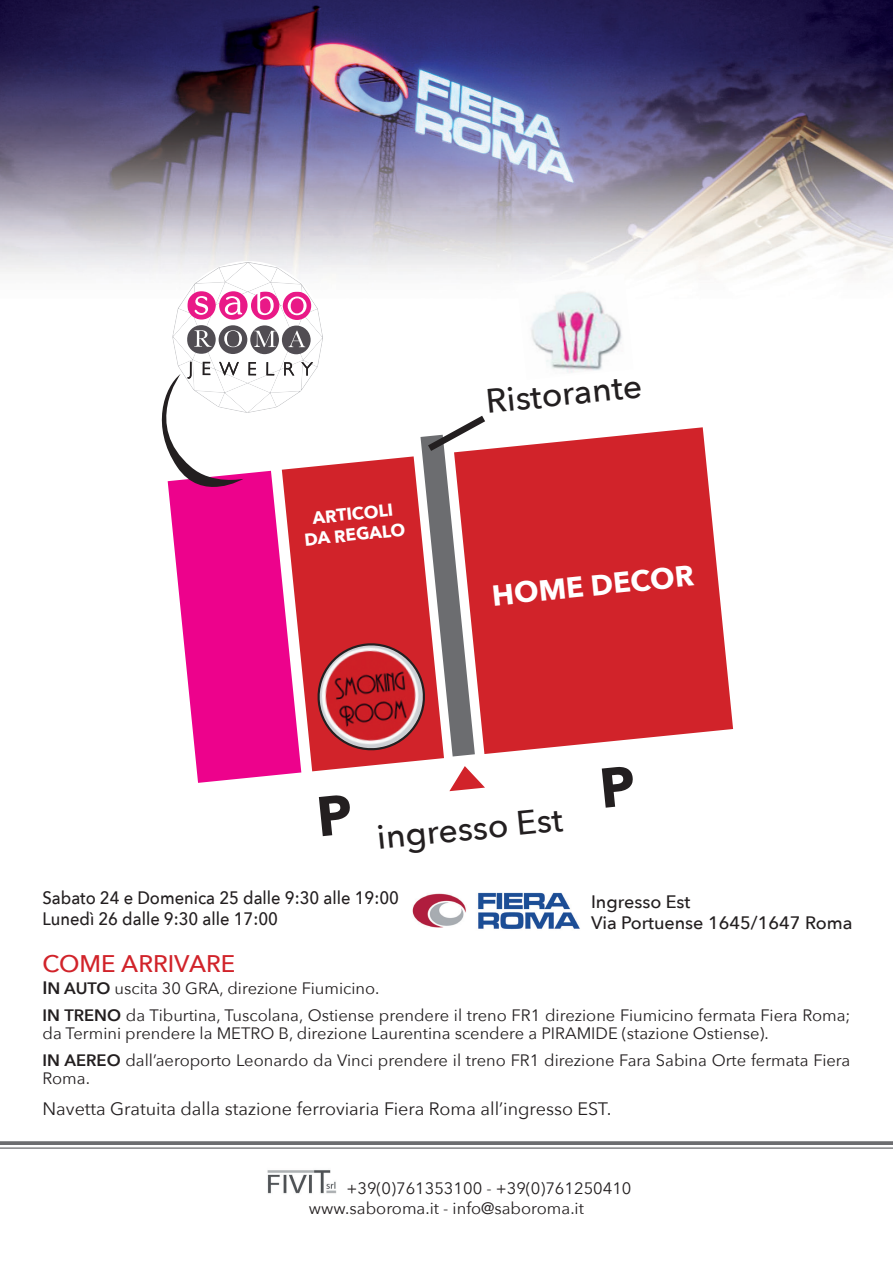
<style>
.page{position:relative;width:893px;height:1263px;background:#fff}
.page>*{position:absolute;margin:0;border:0;box-sizing:border-box;transform-origin:0 0}
.t1{font:500 33.9px "Avenir Next";color:#231f20}
.t2{font:700 28.95px "Avenir Next";color:#fff}
.t3{font:500 24px "Avenir Next";color:#d1232a}
.t4{font:18px "Avenir Next";color:#231f20}
.t5{font:500 18px/21.6px "Avenir Next";color:#231f20;scale:.92 1}
.t6{font:500 18px/21.6px "Avenir Next";color:#231f20}
.t7{font:700 17.4px/20.9px "Avenir Next";color:#fff;text-align:center}
.t8{font:16.5px/27px "Avenir Next";color:#231f20}
.s1{font-weight:600;font-size:18px}
.s2{font-weight:600}
</style>
<div class="page">
<img style="left:0;top:0;width:893px;height:729px">
<img style="left:517px;top:274px;width:116px;height:106px">
<svg style="left:485px;top:427px;width:248px;height:327px;background:#d63d43"></svg>
<img style="left:412px;top:892px;width:168px;height:38px">
<img style="left:267px;top:1170px;width:70px;height:24px">
<svg style="left:0;top:1141px;width:893px;height:4px;background:#747578"></svg>
<hr style="left:0;top:1147px;width:893px;height:2px;background:#6c6d70">
<svg style="left:142px;top:261px;width:343px;height:531px"></svg>
<p class="t7" style="left:301px;top:508px;width:103px;rotate:-6deg">ARTICOLI<br>DA REGALO</p>
<h1 class="t1" style="left:483px;top:373px;width:158px;rotate:-6deg">Ristorante</h1>
<h2 class="t2" style="left:490px;top:571px;width:204px;rotate:-6deg">HOME DECOR</h2>
<h1 class="t1" style="left:374px;top:809px;width:188px;rotate:-6deg">ingresso Est</h1>
<p class="t5" style="left:43px;top:886px;width:389px">Sabato 24 e Domenica 25 dalle 9:30 alle 19:00<br>Lunedì 26 dalle 9:30 alle 17:00</p>
<p class="t6" style="left:591px;top:890px;width:263px">Ingresso Est<br>Via Portuense 1645/1647 Roma</p>
<h3 class="t3" style="left:43px;top:943px;width:194px">COME ARRIVARE</h3>
<p class="t8" style="left:43px;top:974px;width:809px"><span class="s1">I</span><span class="s2">N AUTO</span> uscita 30 GRA, direzione Fiumicino.<br><span class="s2">IN TRENO</span> da Tiburtina, Tuscolana, Ostiense prendere il treno FR1 direzione Fiumicino fermata Fiera Roma;</p>
<p class="t8" style="left:43px;top:1019px;width:809px">da Termini prendere la METRO B, direzione Laurentina scendere a PIRAMIDE (stazione Ostiense).<br><span class="s2">IN AEREO</span> dall’aeroporto Leonardo da Vinci prendere il treno FR1 direzione Fara Sabina Orte fermata Fiera</p>
<p class="t8" style="left:43px;top:1064px;width:49px">Roma.</p>
<p class="t4" style="left:43px;top:1093px;width:570px">Navetta Gratuita dalla stazione ferroviaria Fiera Roma all’ingresso EST.</p>
<p class="t8" style="left:309px;top:1178px;width:324px;line-height:19.8px;text-indent:38px">+39(0)761353100 - +39(0)761250410 www.saboroma.it - info@saboroma.it</p>
</div>
